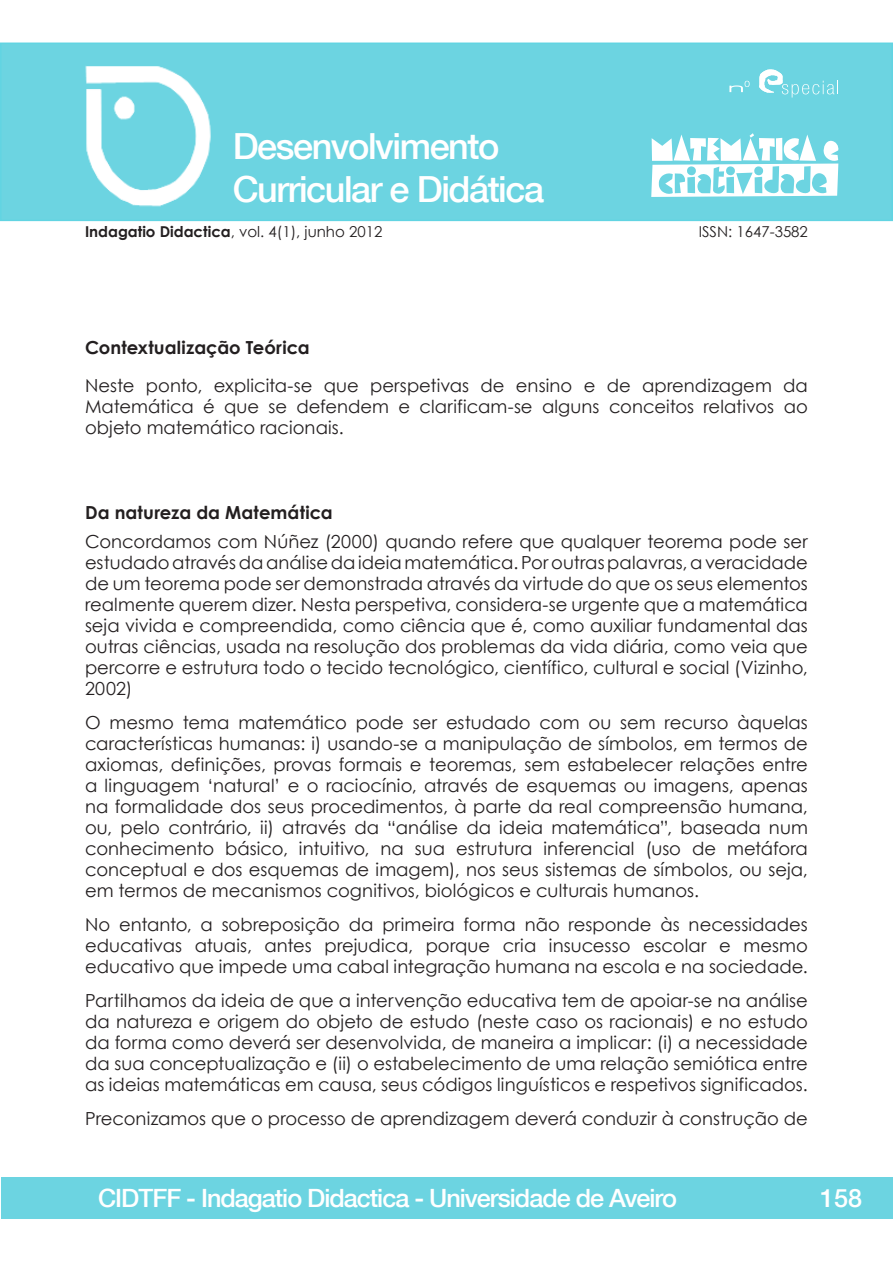
<style>
.page{position:relative;width:893px;height:1263px;background:#fff}
.page>*{position:absolute;margin:0;border:0;box-sizing:border-box;transform-origin:0 0}
.t1{font:500 36px/43.2px "Helvetica Neue LT Com";letter-spacing:-.04em;color:#fff}
.t2{font:500 25.2px "Helvetica Neue LT Com";letter-spacing:-.04em;color:#fff}
.t3{font:18px/21px "Century Gothic";letter-spacing:.005em;color:#231f20;text-align:justify}
.t4{font:700 18px "Century Gothic";letter-spacing:.005em;color:#231f20}
.t5{font:15px "Century Gothic";color:#231f20}
.s1{font-weight:700}
</style>
<div class="page">
<div style="left:2px;top:1178px;width:891px;height:41px;background:#6cd4e1"></div>
<div style="left:1px;top:43px;width:891px;height:177px;background:#6cd4e1"></div>
<div style="left:0;top:43px;width:893px;height:178px;border:2px solid #62d4e2"></div>
<img style="left:85px;top:66px;width:126px;height:141px">
<svg style="left:759px;top:69px;width:79px;height:29px"></svg>
<svg style="left:729px;top:81px;width:21px;height:11px"></svg>
<svg style="left:651px;top:133px;width:188px;height:64px"></svg>
<h1 class="t1" style="left:233px;top:124px;width:313px">Desenvolvimento<br>Curricular e Didática</h1>
<p class="t5" style="left:85px;top:221px;width:299px"><span class="s1">Indagatio Didactica</span>, vol. 4(1), junho 2012</p>
<p class="t5" style="left:699px;top:221px;width:111px">ISSN: 1647-3582</p>
<p class="t4" style="left:85px;top:333px;width:226px">Contextualização Teórica</p>
<p class="t3" style="left:85px;top:374px;width:724px">Neste ponto, explicita-se que perspetivas de ensino e de aprendizagem da Matemática é que se defendem e clarificam-se alguns conceitos relativos ao objeto matemático racionais.</p>
<p class="t4" style="left:85px;top:499px;width:249px">Da natureza da Matemática</p>
<p class="t3" style="left:85px;top:531px;width:724px">Concordamos com Núñez (2000) quando refere que qualquer teorema pode ser estudado através da análise da ideia matemática. Por outras palavras, a veracidade de um teorema pode ser demonstrada através da virtude do que os seus elementos realmente querem dizer. Nesta perspetiva, considera-se urgente que a matemática seja vivida e compreendida, como ciência que é, como auxiliar fundamental das outras ciências, usada na resolução dos problemas da vida diária, como veia que percorre e estrutura todo o tecido tecnológico, científico, cultural e social (Vizinho, 2002)</p>
<p class="t3" style="left:85px;top:712px;width:724px">O mesmo tema matemático pode ser estudado com ou sem recurso àquelas características humanas: i) usando-se a manipulação de símbolos, em termos de axiomas, definições, provas formais e teoremas, sem estabelecer relações entre a linguagem ‘natural’ e o raciocínio, através de esquemas ou imagens, apenas na formalidade dos seus procedimentos, à parte da real compreensão humana, ou, pelo contrário, ii) através da “análise da ideia matemática”, baseada num conhecimento básico, intuitivo, na sua estrutura inferencial (uso de metáfora conceptual e dos esquemas de imagem), nos seus sistemas de símbolos, ou seja, em termos de mecanismos cognitivos, biológicos e culturais humanos.</p>
<p class="t3" style="left:85px;top:914px;width:724px">No entanto, a sobreposição da primeira forma não responde às necessidades educativas atuais, antes prejudica, porque cria insucesso escolar e mesmo educativo que impede uma cabal integração humana na escola e na sociedade.</p>
<p class="t3" style="left:85px;top:989px;width:724px">Partilhamos da ideia de que a intervenção educativa tem de apoiar-se na análise da natureza e origem do objeto de estudo (neste caso os racionais) e no estudo da forma como deverá ser desenvolvida, de maneira a implicar: (i) a necessidade da sua conceptualização e (ii) o estabelecimento de uma relação semiótica entre as ideias matemáticas em causa, seus códigos linguísticos e respetivos significados.</p>
<p class="t3" style="left:85px;top:1107px;width:724px">Preconizamos que o processo de aprendizagem deverá conduzir à construção de</p>
<h2 class="t2" style="left:98px;top:1183px;width:580px">CIDTFF - Indagatio Didactica - Universidade de Aveiro</h2>
<h2 class="t2" style="left:820px;top:1183px;width:44px">158</h2>
</div>
